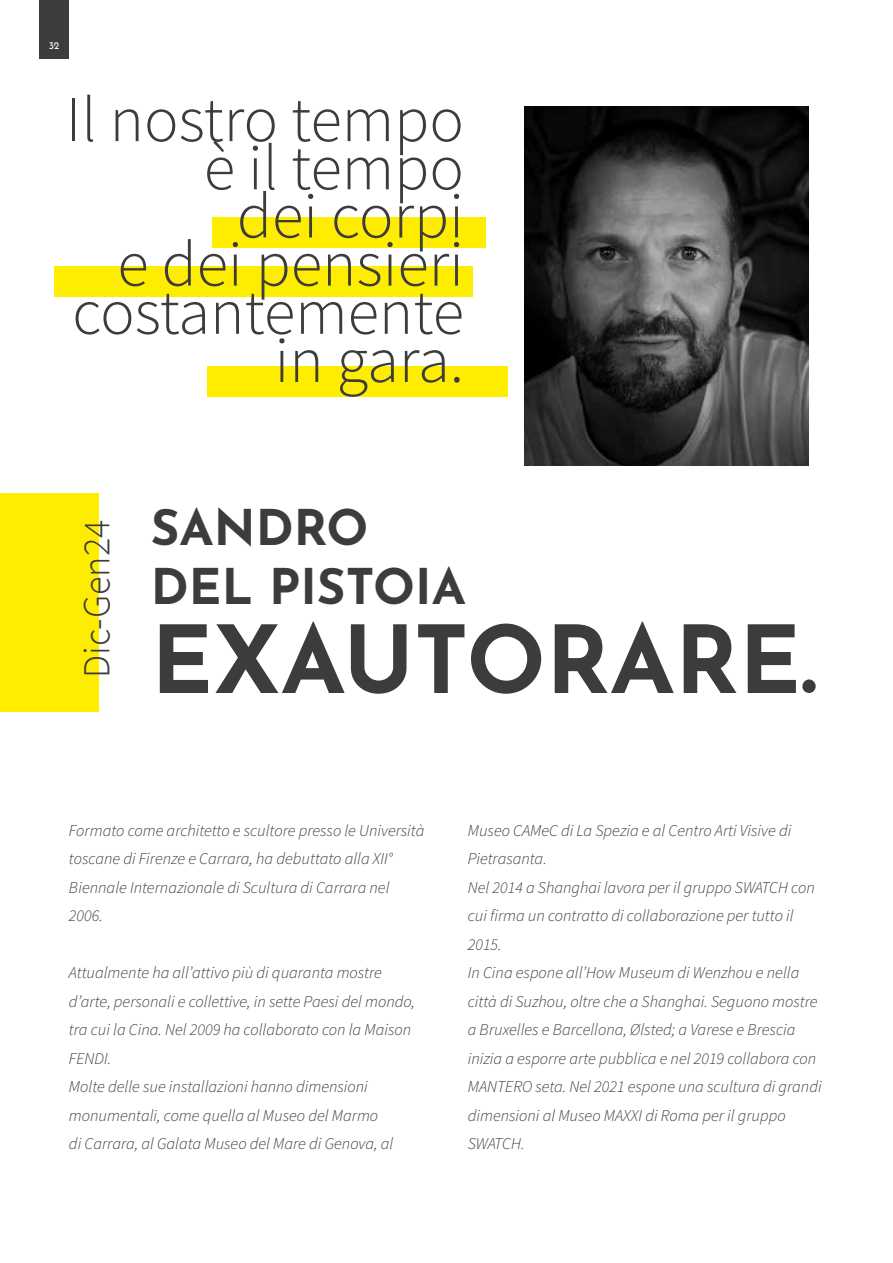
<style>
.page{position:relative;width:893px;height:1263px;background:#fff}
.page>*{position:absolute;margin:0;border:0;box-sizing:border-box;transform-origin:0 0}
.t1{font:700 93.3px "Josefin Sans";color:#3c3c3b}
.t2{font:300 64.65px/48.2px "Source Sans Pro";color:#3c3c3b;text-align:right}
.t3{font:700 49.2px/59.1px "Josefin Sans";color:#3c3c3b}
.t4{font:300 38.25px "Source Sans Pro";color:#3c3c3b}
.t5{font:italic 300 16.5px/28.5px "Source Sans Pro";color:#3c3c3b}
.t6{font:10.2px "Josefin Sans";color:#fff}
</style>
<div class="page">
<div style="left:39px;top:0;width:30px;height:59px;background:#3c3c3b"></div>
<div style="left:213px;top:217px;width:273px;height:30px;background:#ffed00"></div>
<div style="left:54px;top:267px;width:419px;height:30px;background:#ffed00"></div>
<div style="left:207px;top:366px;width:301px;height:31px;background:#ffed00"></div>
<div style="left:0;top:493px;width:99px;height:218px;background:#ffed00"></div>
<img style="left:524px;top:106px;width:285px;height:360px">
<p class="t6" style="left:49px;top:37px;width:12px">32</p>
<h2 class="t2" style="left:66px;top:96px;width:400px">Il nostro tempo è il tempo<br>dei corpi<br>e dei pensieri costantemente in gara.</h2>
<h3 class="t4" style="left:73px;top:678px;width:160px;rotate:-90deg">Dic-Gen24</h3>
<h3 class="t3" style="left:151px;top:491px;width:316px">SANDRO<br>DEL PISTOIA</h3>
<h1 class="t1" style="left:151px;top:577px;width:668px">EXAUTORARE.</h1>
<p class="t5" style="left:69px;top:816px;width:357px">Formato come architetto e scultore presso le Università toscane di Firenze e Carrara, ha debuttato alla XII° Biennale Internazionale di Scultura di Carrara nel 2006.</p>
<p class="t5" style="left:69px;top:958px;width:348px">Attualmente ha all’attivo più di quaranta mostre d’arte, personali e collettive, in sette Paesi del mondo, tra cui la Cina. Nel 2009 ha collaborato con la Maison FENDI.<br>Molte delle sue installazioni hanno dimensioni monumentali, come quella al Museo del Marmo<br>di Carrara, al Galata Museo del Mare di Genova, al</p>
<p class="t5" style="left:468px;top:816px;width:355px">Museo CAMeC di La Spezia e al Centro Arti Visive di Pietrasanta.<br>Nel 2014 a Shanghai lavora per il gruppo SWATCH con cui firma un contratto di collaborazione per tutto il 2015.<br>In Cina espone all’How Museum di Wenzhou e nella città di Suzhou, oltre che a Shanghai. Seguono mostre a Bruxelles e Barcellona, Ølsted; a Varese e Brescia inizia a esporre arte pubblica e nel 2019 collabora con MANTERO seta. Nel 2021 espone una scultura di grandi dimensioni al Museo MAXXI di Roma per il gruppo SWATCH.</p>
</div>
